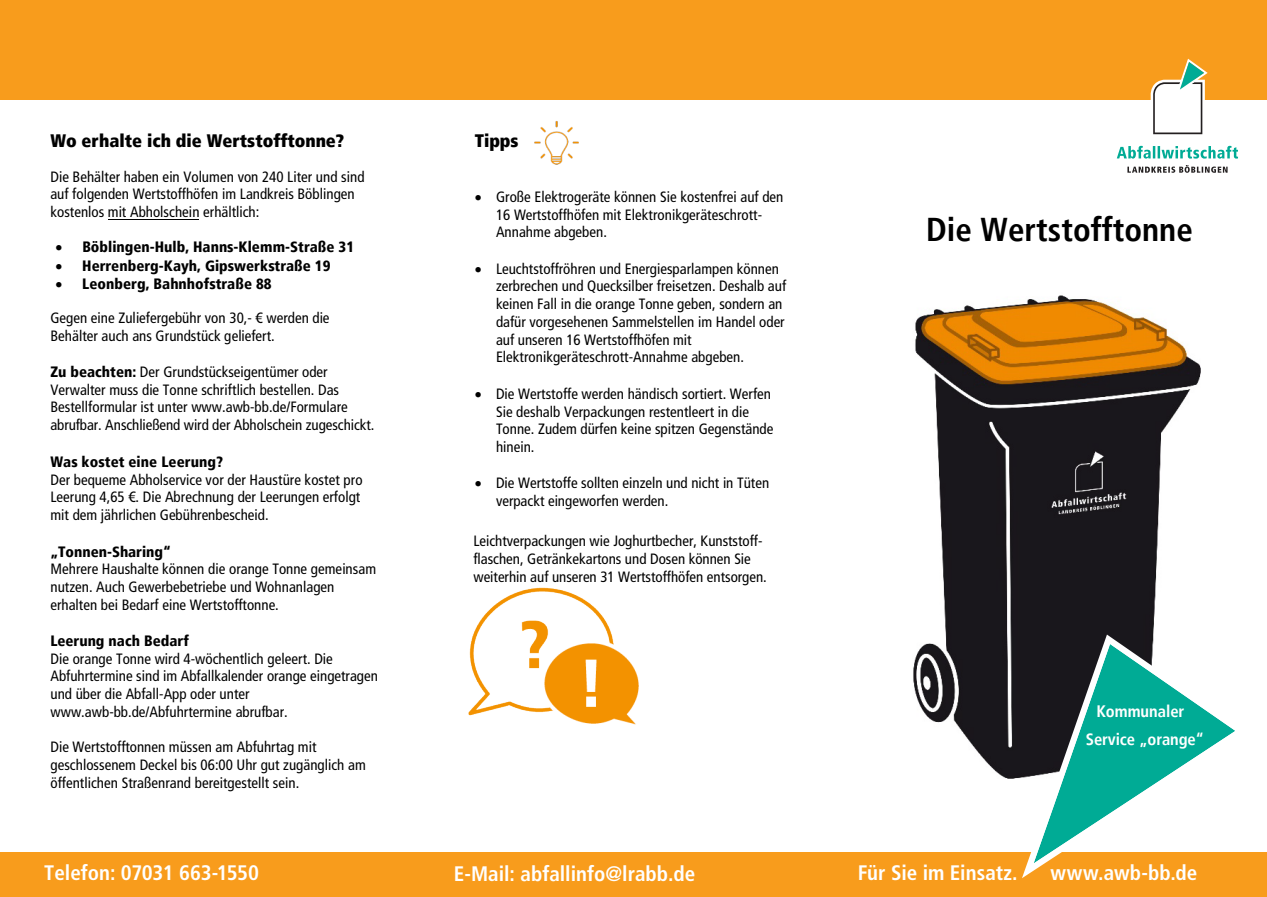
<style>
.page{position:relative;width:1267px;height:897px;background:#fff}
.page>*{position:absolute;margin:0;border:0;box-sizing:border-box;transform-origin:0 0}
.t1{font:700 condensed 33px "Frutiger LT";color:#000}
.t2{font:700 condensed 21px "Frutiger";color:#fff}
.t3{font:900 condensed 18px "Frutiger LT";letter-spacing:.005em;color:#000}
.t4{font:700 16.5px/27.8px "Frutiger LT47 Light Cn";letter-spacing:-.005em;color:#fff;text-align:center}
.t5{font:condensed 15px/17.7px "Frutiger LT";color:#000}
.t6{font:900 condensed 15px "Frutiger LT";letter-spacing:.005em;color:#000}
.s1{font-weight:900}
.s2{font-family:"Frutiger LT"}
</style>
<div class="page">
<div style="left:0;top:852px;width:1266px;height:44px;background:#f89c1c"></div>
<div style="left:0;top:0;width:1266px;height:100px;background:#f89c1c"></div>
<svg style="left:1150px;top:59px;width:57px;height:76px"></svg>
<svg style="left:1127px;top:165px;width:100px;height:8px"></svg>
<svg style="left:1117px;top:146px;width:120px;height:12px"></svg>
<hr style="left:108px;top:219px;width:91px;height:1px;background:#000">
<img style="left:913px;top:295px;width:288px;height:484px">
<img style="left:534px;top:121px;width:45px;height:44px">
<img style="left:468px;top:587px;width:171px;height:138px">
<svg style="left:1016px;top:629px;width:219px;height:249px"></svg>
<p class="t3" style="left:50px;top:130px;width:295px">Wo erhalte ich die Wertstofftonne?</p>
<p class="t5" style="left:50px;top:168px;width:315px">Die Behälter haben ein Volumen von 240 Liter und sind auf folgenden Wertstoffhöfen im Landkreis Böblingen kostenlos mit Abholschein erhältlich:</p>
<p class="t6" style="left:55px;top:237px;width:300px">• Böblingen-Hulb, Hanns-Klemm-Straße 31</p>
<p class="t6" style="left:55px;top:256px;width:276px">• Herrenberg-Kayh, Gipswerkstraße 19</p>
<p class="t6" style="left:55px;top:275px;width:217px">• Leonberg, Bahnhofstraße 88</p>
<p class="t5" style="left:50px;top:309px;width:280px">Gegen eine Zuliefergebühr von 30,- € werden die<br>Behälter auch ans Grundstück geliefert.</p>
<p class="t5" style="left:50px;top:363px;width:325px"><span class="s1">Zu beachten:</span> Der Grundstückseigentümer oder Verwalter muss die Tonne schriftlich bestellen. Das Bestellformular ist unter www.awb-bb.de/Formulare abrufbar. Anschließend wird der Abholschein zugeschickt.</p>
<p class="t6" style="left:50px;top:452px;width:174px">Was kostet eine Leerung?</p>
<p class="t5" style="left:50px;top:470px;width:313px">Der bequeme Abholservice vor der Haustüre kostet pro<br>Leerung 4,65 €. Die Abrechnung der Leerungen erfolgt mit dem jährlichen Gebührenbescheid.</p>
<p class="t6" style="left:50px;top:542px;width:122px">„Tonnen-Sharing“</p>
<p class="t5" style="left:50px;top:560px;width:327px">Mehrere Haushalte können die orange Tonne gemeinsam nutzen. Auch Gewerbebetriebe und Wohnanlagen erhalten bei Bedarf eine Wertstofftonne.</p>
<p class="t6" style="left:50px;top:631px;width:140px">Leerung nach Bedarf</p>
<p class="t5" style="left:50px;top:649px;width:329px">Die orange Tonne wird 4-wöchentlich geleert. Die Abfuhrtermine sind im Abfallkalender orange eingetragen und über die Abfall-App oder unter www.awb-bb.de/Abfuhrtermine abrufbar.</p>
<p class="t5" style="left:50px;top:738px;width:317px">Die Wertstofftonnen müssen am Abfuhrtag mit geschlossenem Deckel bis 06:00 Uhr gut zugänglich am öffentlichen Straßenrand bereitgestellt sein.</p>
<p class="t3" style="left:475px;top:130px;width:45px">Tipps</p>
<p class="t5" style="left:496px;top:188px;width:289px;text-indent:-21px">• Große Elektrogeräte können Sie kostenfrei auf den<br>16 Wertstoffhöfen mit Elektronikgeräteschrott-<br>Annahme abgeben.</p>
<p class="t5" style="left:496px;top:260px;width:292px;text-indent:-21px">• Leuchtstoffröhren und Energiesparlampen können zerbrechen und Quecksilber freisetzen. Deshalb auf keinen Fall in die orange Tonne geben, sondern an dafür vorgesehenen Sammelstellen im Handel oder auf unseren 16 Wertstoffhöfen mit Elektronikgeräteschrott-Annahme abgeben.</p>
<p class="t5" style="left:496px;top:385px;width:279px;text-indent:-21px">• Die Wertstoffe werden händisch sortiert. Werfen Sie deshalb Verpackungen restentleert in die Tonne. Zudem dürfen keine spitzen Gegenstände hinein.</p>
<p class="t5" style="left:496px;top:474px;width:275px;text-indent:-21px">• Die Wertstoffe sollten einzeln und nicht in Tüten verpackt eingeworfen werden.</p>
<p class="t5" style="left:473px;top:532px;width:295px">Leichtverpackungen wie Joghurtbecher, Kunststoff&shy;flaschen, Getränkekartons und Dosen können Sie weiterhin auf unseren 31 Wertstoffhöfen entsorgen.</p>
<h1 class="t1" style="left:926px;top:210px;width:268px">Die Wertstofftonne</h1>
<p class="t4" style="left:1085px;top:697px;width:120px">Kommunaler<br>Service „orange“</p>
<h2 class="t2" style="left:44px;top:860px;width:216px">Telefon: 07031 663-1550</h2>
<h2 class="t2" style="left:454px;top:861px;width:243px">E-Mail: <span class="s2">abfallinfo</span>@lrabb.de</h2>
<h2 class="t2" style="left:857px;top:860px;width:161px">Für Sie im Einsatz.</h2>
<h2 class="t2" style="left:1050px;top:860px;width:148px">www.awb-bb.de</h2>
</div>
